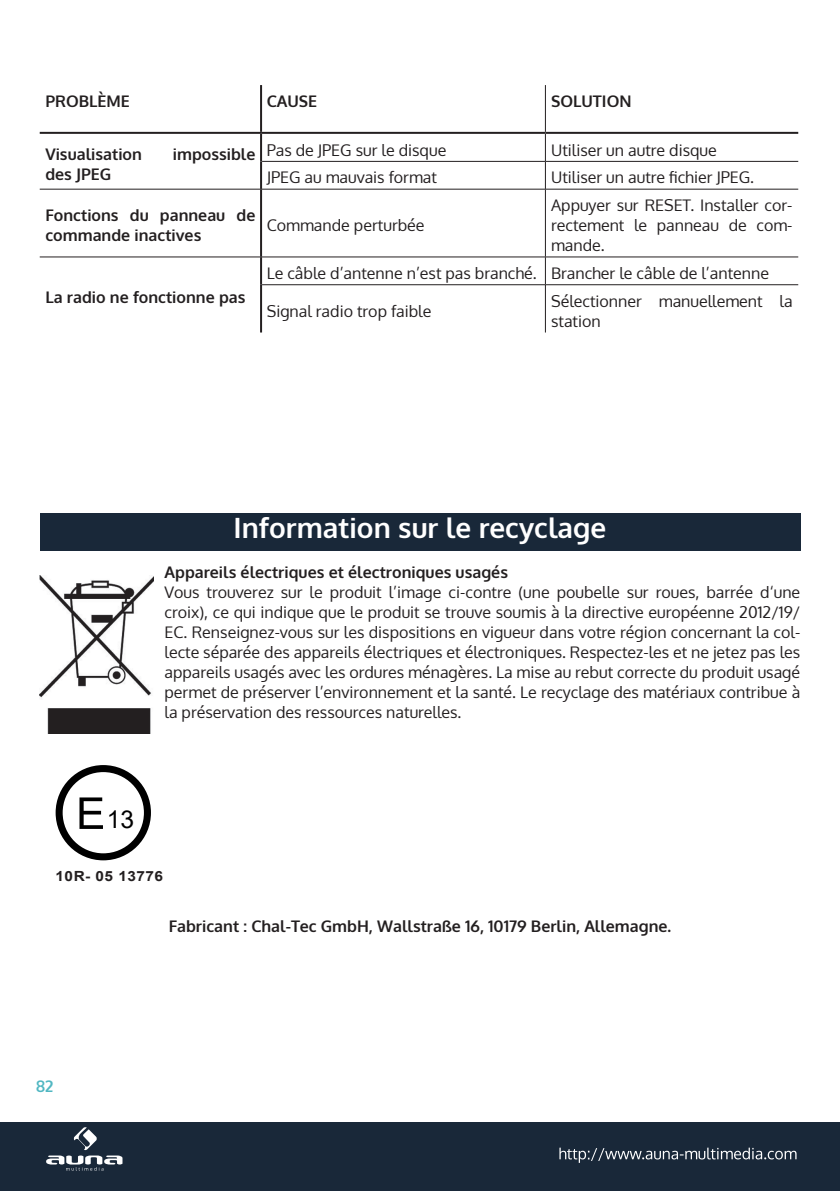
<style>
.page{position:relative;width:840px;height:1191px;background:#fff}
.page>*{position:absolute;margin:0;border:0;box-sizing:border-box;transform-origin:0 0}
.t1{font:700 28px "Oxygen";color:#fff}
.t2{font:24.6px "Arial";color:#000}
.t3{font:16px/20px "Oxygen";color:#231f20;text-align:justify}
.t4{font:700 16px/20px "Oxygen";color:#231f20}
.t5{font:700 16px "Oxygen";color:#50b7c2}
.t6{font:700 14px "Arial";letter-spacing:.03em;color:#231f20;scale:1.1 1}
</style>
<div class="page">
<div style="left:0;top:1123px;width:839px;height:68px;background:#192839"></div>
<svg style="left:559px;top:1147px;width:237px;height:15px"></svg>
<svg style="left:46px;top:1127px;width:76px;height:43px"></svg>
<div style="left:40px;top:513px;width:759px;height:37px;background:#192839"></div>
<img style="left:40px;top:575px;width:113px;height:158px">
<hr style="left:544px;top:85px;width:1px;height:47px;background:#231f20">
<svg style="left:544px;top:134px;width:1px;height:55px"></svg>
<hr style="left:544px;top:189px;width:1px;height:68px;background:#231f20">
<svg style="left:544px;top:258px;width:1px;height:26px"></svg>
<hr style="left:544px;top:285px;width:1px;height:47px;background:#231f20">
<hr style="left:260px;top:85px;width:2px;height:47px;background:#231f20">
<hr style="left:260px;top:134px;width:2px;height:27px;background:#231f20">
<hr style="left:260px;top:161px;width:2px;height:28px;background:#231f20">
<hr style="left:260px;top:189px;width:2px;height:68px;background:#231f20">
<hr style="left:260px;top:257px;width:2px;height:28px;background:#231f20">
<hr style="left:260px;top:285px;width:2px;height:47px;background:#231f20">
<hr style="left:262px;top:161px;width:283px;height:1px;background:#231f20">
<hr style="left:545px;top:161px;width:252px;height:1px;background:#231f20">
<hr style="left:40px;top:189px;width:221px;height:1px;background:#231f20">
<hr style="left:261px;top:189px;width:284px;height:1px;background:#231f20">
<hr style="left:545px;top:189px;width:252px;height:1px;background:#231f20">
<hr style="left:40px;top:257px;width:221px;height:1px;background:#231f20">
<hr style="left:261px;top:257px;width:284px;height:1px;background:#231f20">
<hr style="left:545px;top:257px;width:252px;height:1px;background:#231f20">
<hr style="left:262px;top:284px;width:283px;height:1px;background:#231f20">
<hr style="left:545px;top:284px;width:252px;height:1px;background:#231f20">
<hr style="left:40px;top:132px;width:221px;height:2px;background:#231f20">
<hr style="left:261px;top:132px;width:284px;height:2px;background:#231f20">
<hr style="left:545px;top:132px;width:252px;height:2px;background:#231f20">
<div style="left:56px;top:765px;width:95px;height:95px;border:7px solid #000;border-radius:44px"></div>
<svg style="left:79px;top:797px;width:24px;height:32px"></svg>
<p class="t4" style="left:45px;top:92px;width:86px">PROBLÈME</p>
<p class="t4" style="left:266px;top:92px;width:52px">CAUSE</p>
<p class="t4" style="left:550px;top:92px;width:82px">SOLUTION</p>
<p class="t4" style="left:45px;top:144px;width:98px">Visualisation</p>
<p class="t4" style="left:173px;top:144px;width:84px">impossible</p>
<p class="t4" style="left:45px;top:164px;width:67px">des JPEG</p>
<p class="t3" style="left:266px;top:140px;width:181px">Pas de JPEG sur le disque</p>
<p class="t3" style="left:550px;top:140px;width:167px">Utiliser un autre disque</p>
<p class="t3" style="left:266px;top:168px;width:172px">JPEG au mauvais format</p>
<p class="t3" style="left:550px;top:168px;width:204px">Utiliser un autre fichier JPEG.</p>
<p class="t4" style="left:45px;top:206px;width:211px">Fonctions du panneau de commande inactives</p>
<p class="t3" style="left:266px;top:215px;width:159px">Commande perturbée</p>
<p class="t3" style="left:550px;top:195px;width:243px">Appuyer sur RESET. Installer cor&shy;rectement le panneau de com&shy;mande.</p>
<p class="t4" style="left:45px;top:288px;width:201px">La radio ne fonctionne pas</p>
<p class="t3" style="left:266px;top:263px;width:503px">Le câble d’antenne n’est pas branché. Brancher le câble de l’antenne</p>
<p class="t3" style="left:266px;top:301px;width:166px">Signal radio trop faible</p>
<p class="t3" style="left:550px;top:291px;width:243px">Sélectionner manuellement la station</p>
<h1 class="t1" style="left:233px;top:510px;width:374px">Information sur le recyclage</h1>
<p class="t4" style="left:164px;top:563px;width:345px">Appareils électriques et électroniques usagés</p>
<p class="t3" style="left:164px;top:582px;width:636px">Vous trouverez sur le produit l’image ci-contre (une poubelle sur roues, barrée d‘une croix), ce qui indique que le produit se trouve soumis à la directive européenne 2012/19/ EC. Renseignez-vous sur les dispositions en vigueur dans votre région concernant la col&shy;lecte séparée des appareils électriques et électroniques. Respectez-les et ne jetez pas les appareils usagés avec les ordures ménagères. La mise au rebut correcte du produit usagé permet de préserver l’environnement et la santé. Le recyclage des matériaux contribue à la préservation des ressources naturelles.</p>
<h2 class="t2" style="left:107px;top:802px;width:29px">13</h2>
<p class="t6" style="left:56px;top:866px;width:99px">10R- 05 13776</p>
<p class="t5" style="left:36px;top:1076px;width:19px">82</p>
<p class="t4" style="left:169px;top:916px;width:503px">Fabricant : Chal-Tec GmbH, Wallstraße 16, 10179 Berlin, Allemagne.</p>
</div>
